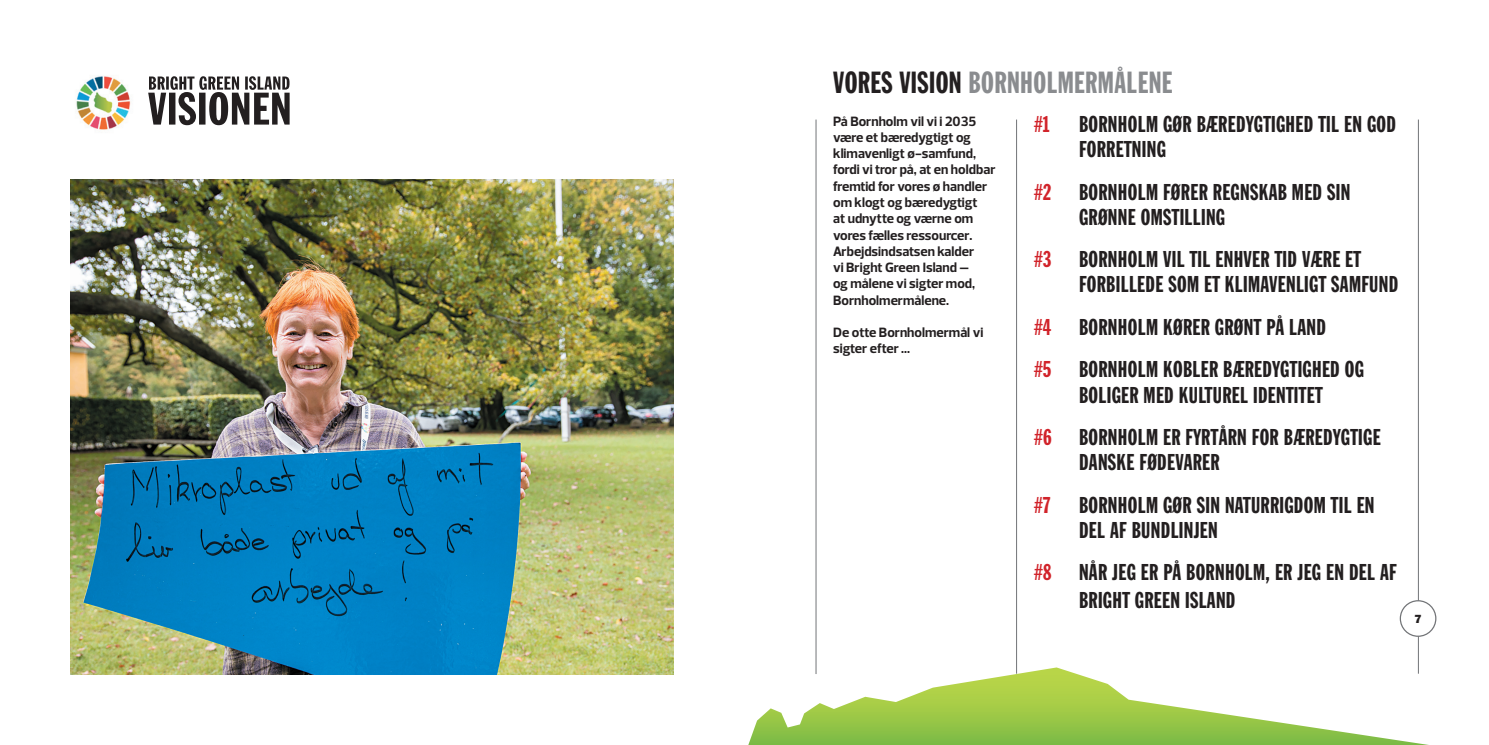
<style>
.page{position:relative;width:1489px;height:745px;background:#fff}
.page>*{position:absolute;margin:0;border:0;box-sizing:border-box;transform-origin:0 0}
.t1{font:30px "Franklin Gothic Extra Cond";letter-spacing:.015em;color:#8a8c8f}
.t2{font:22.5px/25px "Franklin Gothic Extra Cond";letter-spacing:.015em;color:#231f20}
.t3{font:22.5px "Franklin Gothic Extra Cond";color:#d1232a}
.t4{font:700 13.75px/16.2px "Prelo";color:#231f20}
.t5{font:800 11.88px "Franklin Gothic";color:#231f20}
.s1{color:#231f20}
.s2{color:#d1232a}
</style>
<div class="page">
<hr style="left:815px;top:119px;width:1px;height:554px;background:#727477">
<hr style="left:1016px;top:119px;width:1px;height:554px;background:#727477">
<hr style="left:1417px;top:119px;width:1px;height:554px;background:#727477">
<svg style="left:748px;top:667px;width:674px;height:77px"></svg>
<div style="left:1400px;top:600px;width:35px;height:35px;background:#fff;border-radius:50%"></div>
<div style="left:1399px;top:599px;width:37px;height:37px;border:1px solid #727477;border-radius:50%"></div>
<img style="left:71px;top:179px;width:602px;height:494px">
<svg style="left:148px;top:76px;width:141px;height:49px"></svg>
<img style="left:71px;top:71px;width:64px;height:64px;border-radius:32px">
<p class="t1" style="left:833px;top:67px;width:341px"><span class="s1">VORES VISION</span> BORNHOLMERMÅLENE</p>
<p class="t4" style="left:833px;top:113px;width:164px">På Bornholm vil vi i 2035 være et bæredygtigt og klimavenligt ø-samfund, fordi vi tror på, at en holdbar fremtid for vores ø handler om klogt og bæredygtigt<br>at udnytte og værne om vores fælles ressourcer.<br>Arbejdsindsatsen kalder<br>vi Bright Green Island –<br>og målene vi sigter mod,<br>Bornholmermålene.</p>
<p class="t4" style="left:833px;top:324px;width:152px">De otte Bornholmermål vi sigter efter ...</p>
<p class="t3" style="left:1033px;top:112px;width:17px">#1</p>
<p class="t2" style="left:1078px;top:112px;width:318px">BORNHOLM GØR BÆREDYGTIGHED TIL EN GOD<br>FORRETNING</p>
<p class="t2" style="left:1078px;top:180px;width:273px;text-indent:-45px"><span class="s2">#2</span> BORNHOLM FØRER REGNSKAB MED SIN<br>GRØNNE OMSTILLING</p>
<p class="t2" style="left:1078px;top:247px;width:321px;text-indent:-45px"><span class="s2">#3</span> BORNHOLM VIL TIL ENHVER TID VÆRE ET<br>FORBILLEDE SOM ET KLIMAVENLIGT SAMFUND</p>
<p class="t2" style="left:1033px;top:315px;width:293px"><span class="s2">#4</span> BORNHOLM KØRER GRØNT PÅ LAND</p>
<p class="t2" style="left:1033px;top:357px;width:331px;text-align:center"><span class="s2">#5</span> BORNHOLM KOBLER BÆREDYGTIGHED OG<br>BOLIGER MED KULTUREL IDENTITET</p>
<p class="t2" style="left:1078px;top:425px;width:303px;text-indent:-45px"><span class="s2">#6</span> BORNHOLM ER FYRTÅRN FOR BÆREDYGTIGE<br>DANSKE FØDEVARER</p>
<p class="t3" style="left:1033px;top:492px;width:18px">#7</p>
<p class="t2" style="left:1078px;top:492px;width:297px">BORNHOLM GØR SIN NATURRIGDOM TIL EN<br>DEL AF BUNDLINJEN</p>
<p class="t2" style="left:1078px;top:559px;width:319px;line-height:27.5px;text-indent:-45px"><span class="s2">#8</span> NÅR JEG ER PÅ BORNHOLM, ER JEG EN DEL AF<br>BRIGHT GREEN ISLAND</p>
<p class="t5" style="left:1414px;top:611px;width:9px">7</p>
</div>
